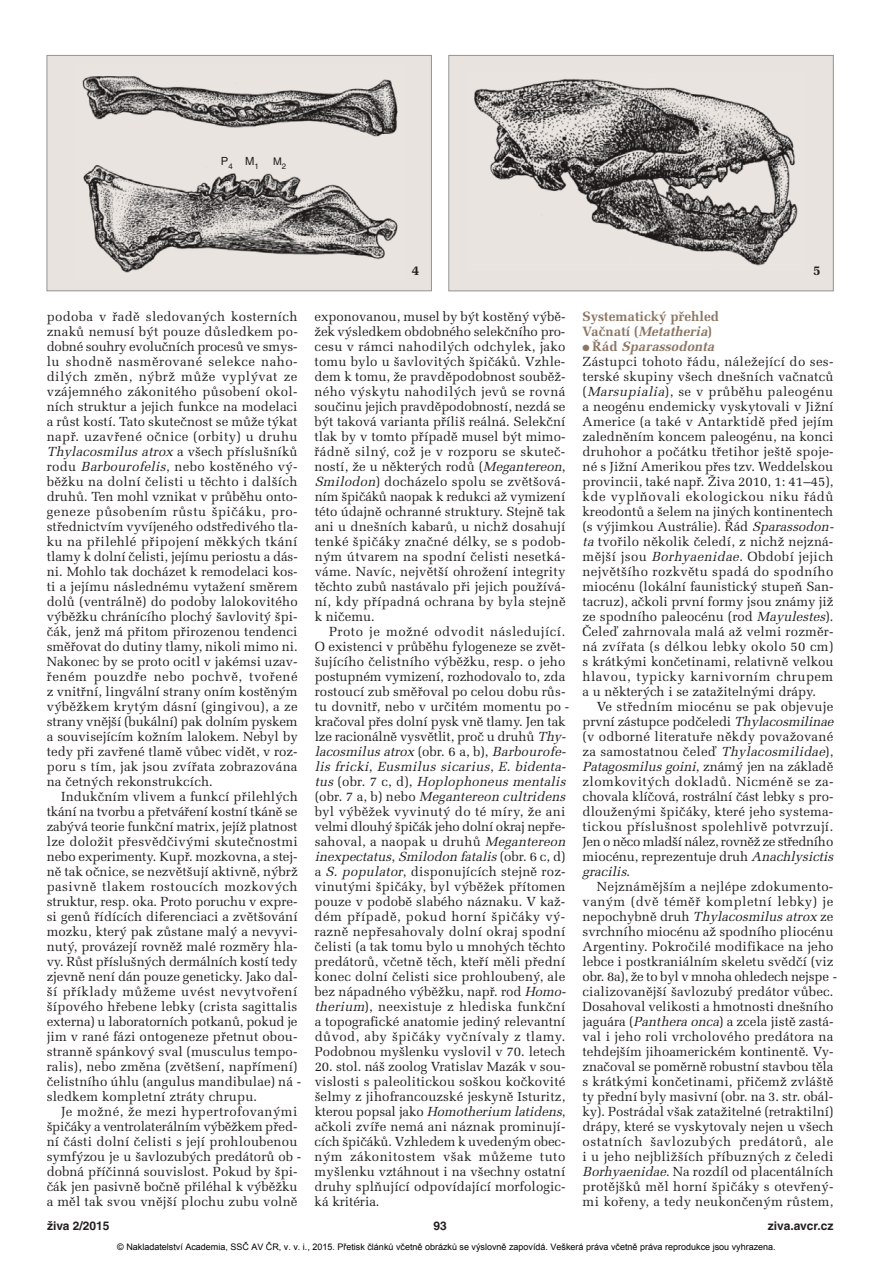
<style>
.page{position:relative;width:893px;height:1263px;background:#fff}
.page>*{position:absolute;margin:0;border:0;box-sizing:border-box;transform-origin:0 0}
.t1{font:700 13.5px/15px "Melior CE";color:#8b7664}
.t2{font:italic 700 13.5px "Melior CE";color:#8b7664}
.t3{font:700 13.5px "Melior CE";color:#231f20}
.t4{font:13.2px/15px "Melior CE";letter-spacing:.005em;color:#231f20}
.t5{font:700 12px "Helvetica CE";color:#231f20}
.t6{font:11.25px "Helvetica CE";color:#231f20}
.t7{font:10.5px "Helvetica CE";color:#231f20}
.t8{font:9px "Arial";color:#000}
.s1{font-style:italic}
.s2{font-style:normal}
</style>
<div class="page">
<div style="left:449px;top:56px;width:384px;height:235px;background:#e8e3de"></div>
<div style="left:449px;top:55px;width:384px;height:236px;border:1px solid #939598"></div>
<img style="left:474px;top:79px;width:324px;height:187px">
<div style="left:47px;top:56px;width:384px;height:235px;background:#e8e3de"></div>
<div style="left:47px;top:55px;width:385px;height:236px;border:1px solid #939598"></div>
<img style="left:82px;top:76px;width:316px;height:197px">
<p class="t6" style="left:221px;top:157px;width:40px">P<sub>4</sub> M<sub>1</sub></p>
<p class="t7" style="left:273px;top:158px;width:15px">M<sub>2</sub></p>
<p class="t3" style="left:412px;top:265px;width:9px">4</p>
<p class="t3" style="left:813px;top:266px;width:9px">5</p>
<p class="t4" style="left:47px;top:311px;width:253px;text-align:justify">podoba v řadě sledovaných kosterních znaků nemusí být pouze důsledkem po - dobné souhry evolučních procesů ve smys&shy;lu shodně nasměrované selekce naho - dilých změn, nýbrž může vyplývat ze vzájemného zákonitého působení okol&shy;ních struktur a jejich funkce na modelaci a růst kostí. Tato skutečnost se může týkat např. uzavřené očnice (orbity) u druhu <span class="s1">Thylacosmilus atrox</span> a všech příslušníků rodu <span class="s1">Barbourofelis</span>, nebo kostěného vý - běžku na dolní čelisti u těchto i dalších druhů. Ten mohl vznikat v průběhu onto - geneze působením růstu špičáku, pro&shy;střednictvím vyvíjeného odstředivého tla&shy;ku na přilehlé připojení měkkých tkání tlamy k dolní čelisti, jejímu periostu a dás&shy;ni. Mohlo tak docházet k remodelaci kos&shy;ti a jejímu následnému vytažení směrem dolů (ventrálně) do podoby lalokovitého výběžku chránícího plochý šavlovitý špi&shy;čák, jenž má přitom přirozenou tendenci směřovat do dutiny tlamy, nikoli mimo ni.<br>Nakonec by se proto ocitl v jakémsi uzav - řeném pouzdře nebo pochvě, tvořené z vnitřní, lingvální strany oním kostěným výběžkem krytým dásní (gingivou), a ze strany vnější (bukální) pak dolním pyskem a souvisejícím kožním lalokem. Nebyl by tedy při zavřené tlamě vůbec vidět, v roz&shy;poru s tím, jak jsou zvířata zobrazována na četných rekonstrukcích.</p>
<p class="t4" style="left:47px;top:791px;width:256px;text-indent:14px">Indukčním vlivem a funkcí přilehlých tkání na tvorbu a přetváření kostní tkáně se zabývá teorie funkční matrix, jejíž platnost lze doložit přesvědčivými skutečnostmi nebo experimenty. Kupř. mozkovna, a stej&shy;ně tak očnice, se nezvětšují aktivně, nýbrž pasivně tlakem rostoucích mozkových struktur, resp. oka. Proto poruchu v expre&shy;si genů řídících diferenciaci a zvětšování mozku, který pak zůstane malý a nevyvi&shy;nutý, provázejí rovněž malé rozměry hla&shy;vy. Růst příslušných dermálních kostí tedy zjevně není dán pouze geneticky. Jako dal&shy;ší příklady můžeme uvést nevytvoření šípového hřebene lebky (crista sagittalis externa) u laboratorních potkanů, pokud je jim v rané fázi ontogeneze přetnut obou&shy;stranně spánkový sval (musculus tempo&shy;ralis), nebo změna (zvětšení, napřímení) čelistního úhlu (angulus mandibulae) ná - sledkem kompletní ztráty chrupu.</p>
<p class="t4" style="left:47px;top:1105px;width:256px;text-indent:14px">Je možné, že mezi hypertrofovanými špičáky a ventrolaterálním výběžkem před&shy;ní části dolní čelisti s její prohloubenou symfýzou je u šavlozubých predátorů ob - dobná příčinná souvislost. Pokud by špi&shy;čák jen pasivně bočně přiléhal k výběžku a měl tak svou vnější plochu zubu volně</p>
<p class="t4" style="left:315px;top:310px;width:253px;text-align:justify">exponovanou, musel by být kostěný výbě&shy;žek výsledkem obdobného selekčního pro&shy;cesu v rámci nahodilých odchylek, jako tomu bylo u šavlovitých špičáků. Vzhle&shy;dem k tomu, že pravděpodobnost souběž&shy;ného výskytu nahodilých jevů se rovná součinu jejich pravděpodobností, nezdá se být taková varianta příliš reálná. Selekční tlak by v tomto případě musel být mimo&shy;řádně silný, což je v rozporu se skuteč&shy;ností, že u některých rodů (<span class="s1">Megantereon</span>, <span class="s1">Smilodon</span>) docházelo spolu se zvětšová&shy;ním špičáků naopak k redukci až vymizení této údajně ochranné struktury. Stejně tak ani u dnešních kabarů, u nichž dosahují tenké špičáky značné délky, se s podob&shy;ným útvarem na spodní čelisti nesetká - váme. Navíc, největší ohrožení integrity těchto zubů nastávalo při jejich používá&shy;ní, kdy případná ochrana by byla stejně k ničemu.</p>
<p class="t4" style="left:315px;top:626px;width:256px;text-indent:14px">Proto je možné odvodit následující.<br>O existenci v průběhu fylogeneze se zvět&shy;šujícího čelistního výběžku, resp. o jeho postupném vymizení, rozhodovalo to, zda rostoucí zub směřoval po celou dobu růs&shy;tu dovnitř, nebo v určitém momentu po - kračoval přes dolní pysk vně tlamy. Jen tak lze racionálně vysvětlit, proč u druhů <span class="s1">Thy&shy;lacosmilus atrox</span> ( o b r. 6 a , b ) , <span class="s1">Barbourofe&shy;lis fricki</span>, <span class="s1">Eusmilus sicarius</span>, <span class="s1">E. bidenta&shy;tus</span> ( o b r. 7 c , d ) , <span class="s1">Hoplophoneus mentalis </span>( o b r. 7 a , b ) n e b o <span class="s1">Megantereon cultridens </span>byl výběžek vyvinutý do té míry, že ani velmi dlouhý špičák jeho dolní okraj nepře&shy;sahoval, a naopak u druhů <span class="s1">Megantereon inexpectatus</span>, <span class="s1">Smilodon fatalis</span> ( o b r. 6 c , d ) a <span class="s1">S. populator</span>, disponujících stejně roz&shy;vinutými špičáky, byl výběžek přítomen pouze v podobě slabého náznaku. V kaž&shy;dém případě, pokud horní špičáky vý - razně nepřesahovaly dolní okraj spodní čelisti (a tak tomu bylo u mnohých těchto predátorů, včetně těch, kteří měli přední konec dolní čelisti sice prohloubený, ale bez nápadného výběžku, např. rod <span class="s1">Homo - therium</span>), neexistuje z hlediska funkční a topografické anatomie jediný relevantní důvod, aby špičáky vyčnívaly z tlamy.<br>Podobnou myšlenku vyslovil v 70. letech</p>
<p class="t4" style="left:315px;top:1061px;width:252px;text-align:justify">20. stol. náš zoolog Vratislav Mazák v sou&shy;vislosti s paleolitickou soškou kočkovité šelmy z jihofrancouzské jeskyně Isturitz, k t e r o u p o p s a l j a k o <span class="s1">Homotherium latidens</span>, ačkoli zvíře nemá ani náznak prominují&shy;cích špičáků. Vzhledem k uvedeným obec&shy;ným zákonitostem však můžeme tuto myšlenku vztáhnout i na všechny ostatní druhy splňující odpovídající morfologic&shy;ká kritéria.</p>
<p class="t1" style="left:583px;top:311px;width:138px">Systematický přehled<br>Va č n a t í ( <span class="s1">Metatheria</span>)</p>
<p class="t2" style="left:583px;top:342px;width:136px">● <span class="s2">Ř á d</span> Sparassodonta</p>
<p class="t4" style="left:583px;top:356px;width:255px">Zástupci tohoto řádu, náležející do ses - terské skupiny všech dnešních vačnatců (<span class="s1">Marsupialia</span>), se v průběhu paleogénu a neogénu endemicky vyskytovali v Jižní Americe (a také v Antarktidě před jejím zaledněním koncem paleogénu, na konci druhohor a počátku třetihor ještě spoje&shy;né s Jižní Amerikou přes tzv. Weddelskou provincii, také např. Živa 2010, 1: 41–45), kde vyplňovali ekologickou niku řádů kreodontů a šelem na jiných kontinentech (s výjimkou Austrálie). Řád <span class="s1">Sparassodon&shy;ta</span>tvořilo několik čeledí, z nichž nejzná&shy;mější jsou <span class="s1">Borhyaenidae</span>. Období jejich největšího rozkvětu spadá do spodního miocénu (lokální faunistický stupeň San&shy;tacruz), ačkoli první formy jsou známy již ze spodního paleocénu (rod <span class="s1">Mayulestes</span>).<br>Čeleď zahrnovala malá až velmi rozměr&shy;ná zvířata (s délkou lebky okolo 50 cm) s krátkými končetinami, relativně velkou hlavou, typicky karnivorním chrupem a u některých i se zatažitelnými drápy.</p>
<p class="t4" style="left:583px;top:701px;width:255px;text-indent:14px">Ve středním miocénu se pak objevuje první zástupce podčeledi <span class="s1">Thylacosmilinae </span>(v odborné literatuře někdy považované za samostatnou čeleď <span class="s1">Thylacosmilidae</span>), <span class="s1">Patagosmilus goini</span>, z n á m ý j e n n a z á k l a d ě zlomkovitých dokladů. Nicméně se za - chovala klíčová, rostrální část lebky s pro&shy;dlouženými špičáky, které jeho systema&shy;tickou příslušnost spolehlivě potvrzují.<br>Jen o něco mladší nález, rovněž ze středního miocénu, reprezentuje druh <span class="s1">Anachlysictis gracilis</span>.</p>
<p class="t4" style="left:583px;top:881px;width:256px;text-indent:14px">Nejznámějším a nejlépe zdokumento&shy;vaným (dvě téměř kompletní lebky) je n e p o c h yb n ě d r u h <span class="s1">Thylacosmilus atrox</span> z e svrchního miocénu až spodního pliocénu Argentiny. Pokročilé modifikace na jeho lebce i postkraniálním skeletu svědčí (viz obr. 8a), že to byl v mnoha ohledech nejspe - cializovanější šavlozubý predátor vůbec.<br>Dosahoval velikosti a hmotnosti dnešního jaguára (<span class="s1">Panthera onca</span>) a zcela jistě zastá&shy;val i jeho roli vrcholového predátora na tehdejším jihoamerickém kontinentě. Vy - značoval se poměrně robustní stavbou těla s krátkými končetinami, přičemž zvláště ty přední byly masivní (obr. na 3. str. obál&shy;ky). Postrádal však zatažitelné (retraktilní) drápy, které se vyskytovaly nejen u všech ostatních šavlozubých predátorů, ale i u jeho nejbližších příbuzných z čeledi <span class="s1">Borhyaenidae</span>. Na rozdíl od placentálních protějšků měl horní špičáky s otevřený&shy;mi kořeny, a tedy neukončeným růstem,</p>
<p class="t5" style="left:47px;top:1221px;width:64px">živa 2/2015</p>
<p class="t5" style="left:433px;top:1221px;width:15px">93</p>
<p class="t5" style="left:768px;top:1221px;width:67px">ziva.avcr.cz</p>
<p class="t8" style="left:117px;top:1241px;width:660px">© Nakladatelství Academia, SSČ AV ČR, v. v. i., 2015. Přetisk článků včetně obrázků se výslovně zapovídá. Veškerá práva včetně práva reprodukce jsou vyhrazena.</p>
</div>
